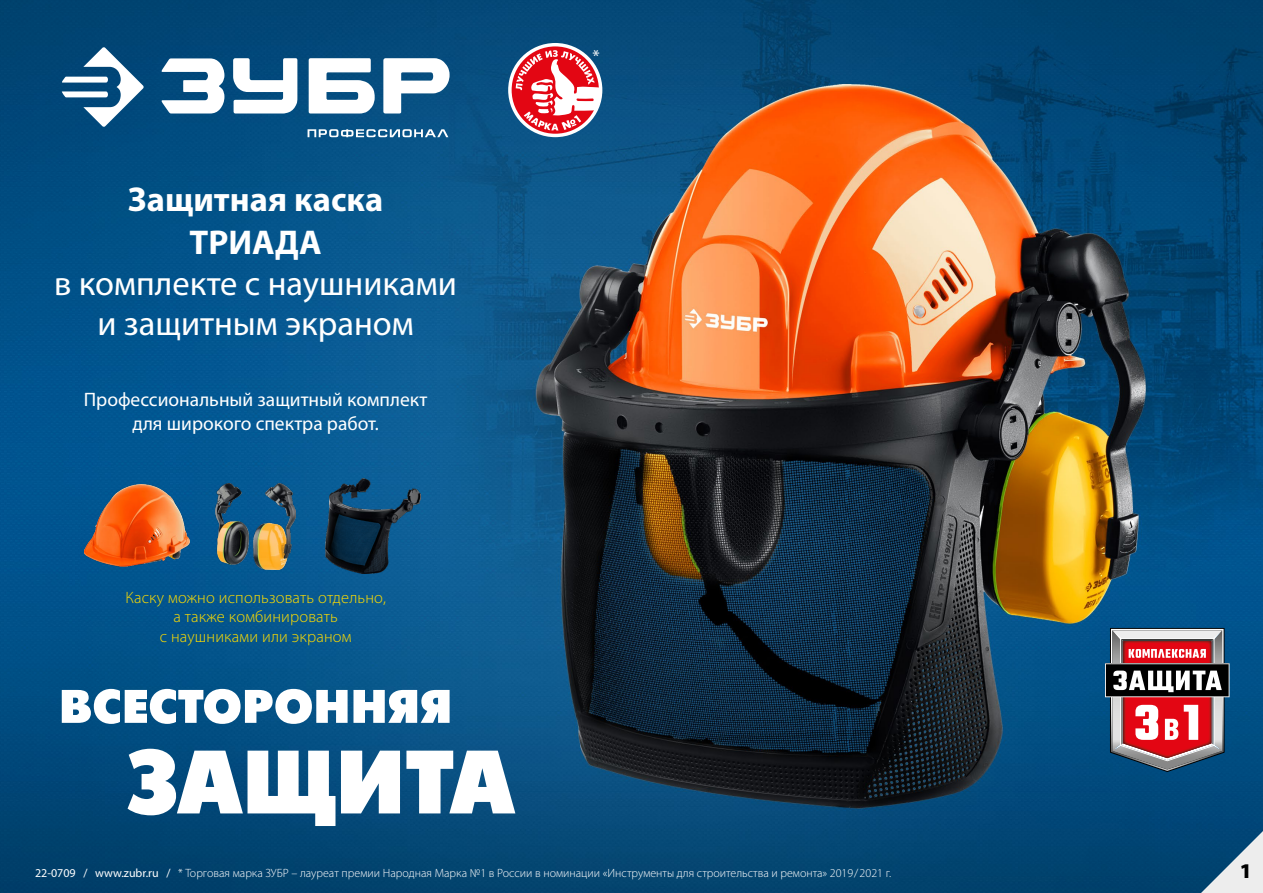
<style>
.page{position:relative;width:1263px;height:893px;background:#fff}
.page>*{position:absolute;margin:0;border:0;box-sizing:border-box;transform-origin:0 0}
.t1{font:34.5px/40.5px "Myriad Pro";color:#fff;text-align:center}
.t2{font:700 34.5px/43.5px "Myriad Pro";color:#fff;text-align:center}
.t3{font:900 21px "Myriad Pro";color:#000}
.t4{font:19.5px/23.4px "Myriad Pro";color:#fff;text-align:center}
.t5{font:17.55px "Myriad Pro";color:#fff}
.t6{font:300 16.5px/19.8px "Myriad Pro";letter-spacing:.01em;color:#fd0;text-align:center}
.t7{font:300 12px "Myriad Pro";color:#fff}
.s1{font-weight:400}
</style>
<div class="page">
<img style="left:0;top:0;width:1263px;height:893px">
<svg style="left:1201px;top:831px;width:62px;height:62px;background:#7698af"></svg>
<svg style="left:508px;top:43px;width:94px;height:94px"></svg>
<svg style="left:512px;top:46px;width:87px;height:88px"></svg>
<svg style="left:516px;top:50px;width:85px;height:81px"></svg>
<svg style="left:62px;top:689px;width:388px;height:35px"></svg>
<svg style="left:128px;top:749px;width:387px;height:77px"></svg>
<svg style="left:61px;top:47px;width:83px;height:80px"></svg>
<svg style="left:160px;top:58px;width:290px;height:56px"></svg>
<svg style="left:308px;top:129px;width:140px;height:8px"></svg>
<svg style="left:1105px;top:628px;width:124px;height:144px"></svg>
<img style="left:85px;top:485px;width:105px;height:89px">
<img style="left:216px;top:483px;width:80px;height:87px">
<img style="left:326px;top:478px;width:94px;height:95px">
<h1 class="t2" style="left:128px;top:176px;width:257px">Защитная каска<br>ТРИАДА</h1>
<h1 class="t1" style="left:54px;top:262px;width:404px">в комплекте с наушниками и защитным экраном</h1>
<h3 class="t4" style="left:84px;top:388px;width:345px">Профессиональный защитный комплект для широкого спектра работ.</h3>
<h3 class="t6" style="left:125px;top:587px;width:262px">Каску можно использовать отдельно, а также комбинировать<br>с наушниками или экраном</h3>
<h3 class="t5" style="left:592px;top:45px;width:9px">*</h3>
<p class="t7" style="left:35px;top:865px;width:858px"><span class="s1">22-0709 / www.zubr.ru /</span> * Торговая марка ЗУБР – лауреат премии Народная Марка №1 в России в номинации «Инструменты для строительства и ремонта» 2019/2021 г.</p>
<h2 class="t3" style="left:1240px;top:856px;width:14px">1</h2>
</div>
